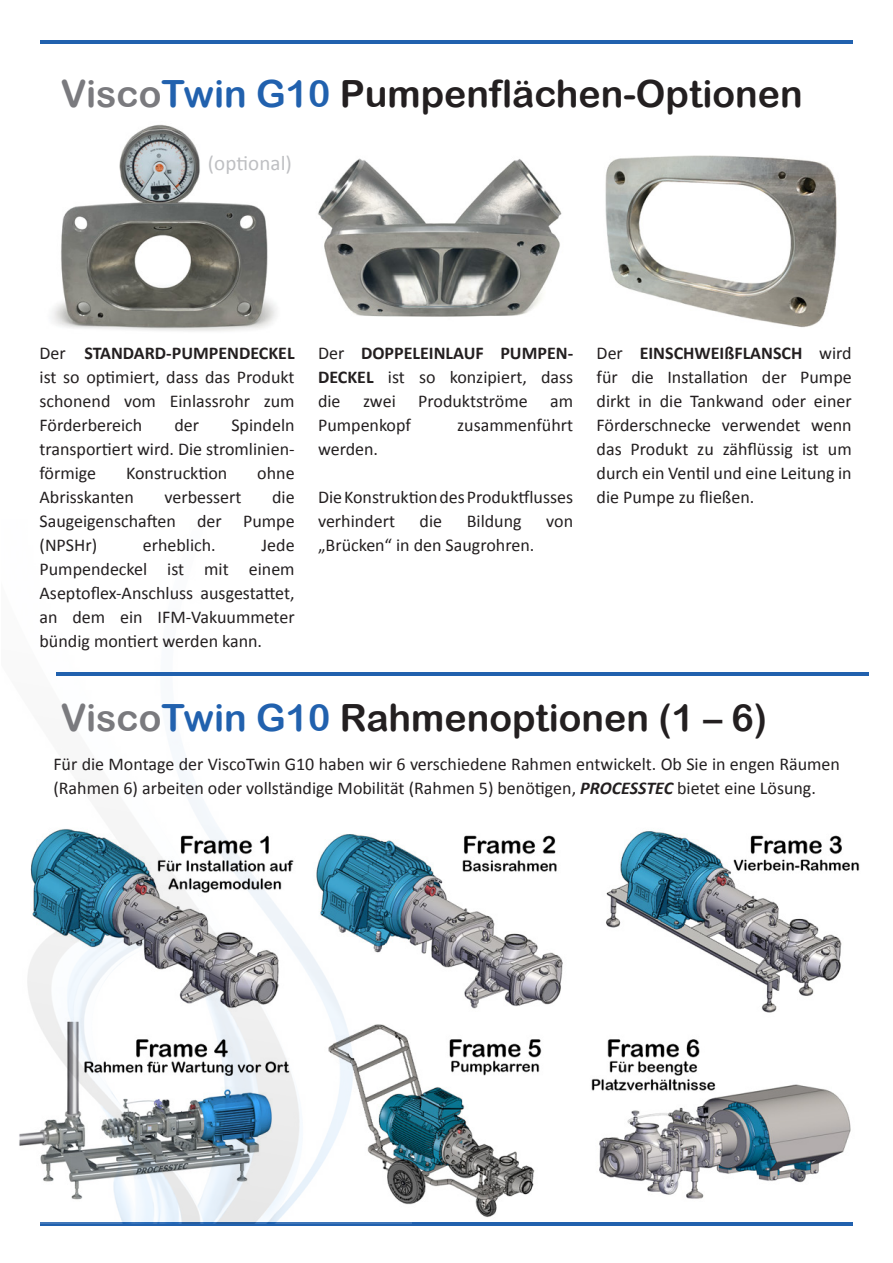
<style>
.page{position:relative;width:893px;height:1263px;background:#fff}
.page>*{position:absolute;margin:0;border:0;box-sizing:border-box;transform-origin:0 0}
.TOC_Subheader{font:37.5px "Arial Rounded MT Bold";color:#231f20}
.t1{font:21px "Calibri";letter-spacing:.005em;color:#bebfc2}
.t2{font:18px/24px "Calibri";color:#231f20;text-align:justify}
.s1{color:#7a7a7e}
.s2{color:#2161ae}
.s3{font-weight:700}
.s4{font-weight:700;font-style:italic}
</style>
<div class="page">
<hr style="left:40px;top:40px;width:813px;height:3px;background:#2161ae">
<img style="left:52px;top:124px;width:785px;height:207px">
<hr style="left:56px;top:672px;width:812px;height:4px;background:#2161ae">
<img style="left:19px;top:816px;width:841px;height:409px">
<p class="TOC_Subheader" style="left:61px;top:72px;width:743px"><span class="s1">Visco</span><span class="s2">Twin G10</span> Pumpenflächen-Optionen</p>
<p class="t1" style="left:208px;top:149px;width:86px">(optional)</p>
<p class="t2" style="left:40px;top:341px;width:257px">Der <span class="s3">STANDARD-PUMPENDECKEL </span>ist so optimiert, dass das Produkt schonend vom Einlassrohr zum Förderbereich</p>
<p class="t2" style="left:40px;top:413px;width:257px;text-indent:192px">Spindeln transportiert wird. Die stromlinien&shy;förmige</p>
<p class="t2" style="left:175px;top:413px;width:26px">der</p>
<p class="t2" style="left:126px;top:461px;width:103px">Konstrucktion</p>
<p class="t2" style="left:257px;top:461px;width:39px">ohne</p>
<p class="t2" style="left:40px;top:485px;width:96px">Abrisskanten</p>
<p class="t2" style="left:165px;top:485px;width:78px">verbessert</p>
<p class="t2" style="left:40px;top:485px;width:257px;text-indent:233px">die Saugeigenschaften der Pumpe (NPSHr)</p>
<p class="t2" style="left:143px;top:533px;width:74px">erheblich.</p>
<p class="t2" style="left:40px;top:533px;width:257px;text-indent:222px">Jede Pumpendeckel ist mit einem Aseptoflex-Anschluss ausgestattet, an dem ein IFM-Vakuummeter bündig montiert werden kann.</p>
<p class="t2" style="left:318px;top:341px;width:257px">Der <span class="s3">DOPPELEINLAUF PUMPEN-DECKEL</span> ist so konzipiert, dass die zwei Produktströme am Pumpenkopf</p>
<p class="t2" style="left:457px;top:413px;width:117px">zusammenführt</p>
<p class="t2" style="left:318px;top:437px;width:62px">werden.</p>
<p class="t2" style="left:318px;top:485px;width:257px">Die Konstruktion des Produktflusses verhindert</p>
<p class="t2" style="left:420px;top:509px;width:24px">die</p>
<p class="t2" style="left:467px;top:509px;width:56px">Bildung</p>
<p class="t2" style="left:546px;top:509px;width:28px">von</p>
<p class="t2" style="left:318px;top:533px;width:218px">„Brücken“ in den Saugrohren.</p>
<p class="t2" style="left:597px;top:341px;width:257px">Der <span class="s3">EINSCHWEIßFLANSCH</span> wird für die Installation der Pumpe dirkt in die Tankwand oder einer Förderschnecke verwendet wenn das Produkt zu zähflüssig ist um durch ein Ventil und eine Leitung in die Pumpe zu fließen.</p>
<p class="TOC_Subheader" style="left:61px;top:695px;width:708px"><span class="s1">Visco</span><span class="s2">Twin G10</span> Rahmenoptionen (1 – 6)</p>
<p class="t2" style="left:53px;top:752px;width:788px">Für die Montage der ViscoTwin G10 haben wir 6 verschiedene Rahmen entwickelt. Ob Sie in engen Räumen (Rahmen 6) arbeiten oder vollständige Mobilität (Rahmen 5) benötigen, <span class="s4">PROCESSTEC</span> bietet eine Lösung.</p>
</div>
